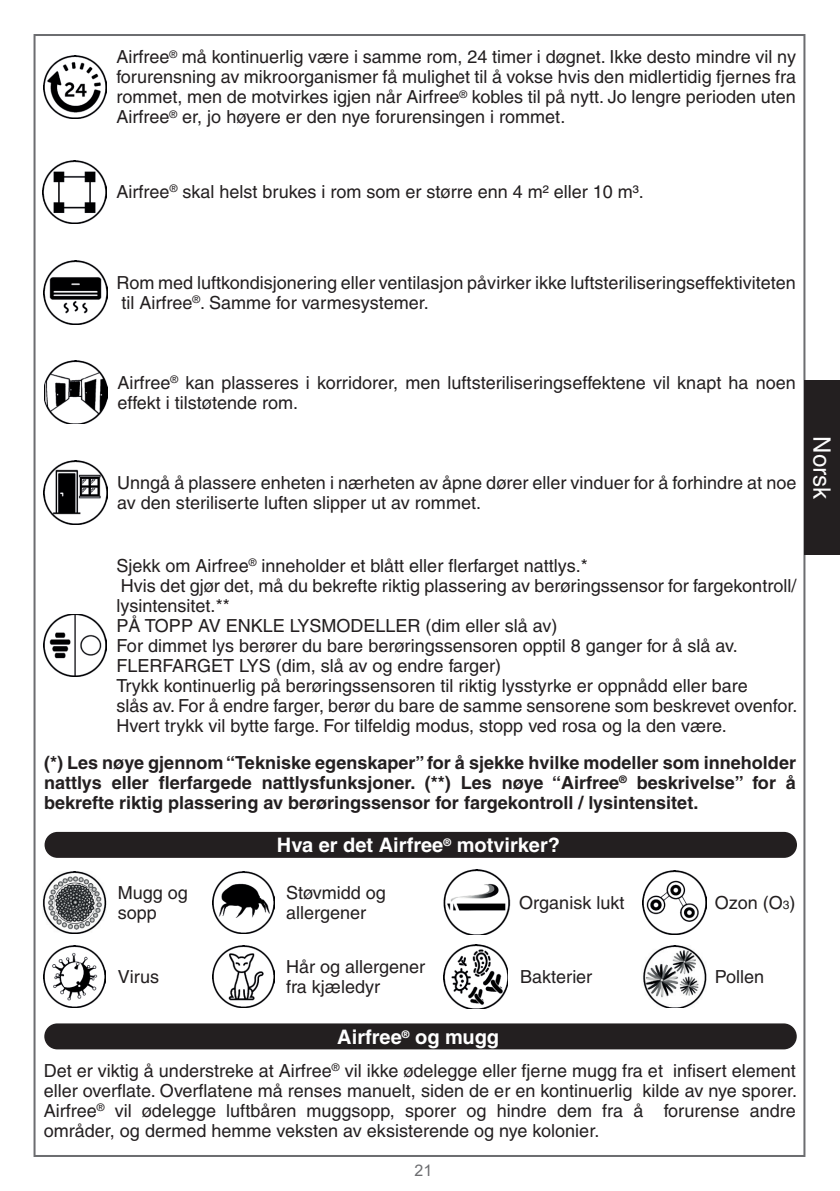
<style>
.page{position:relative;width:840px;height:1191px;background:#fff}
.page>*{position:absolute;margin:0;border:0;box-sizing:border-box;transform-origin:0 0}
.t1{font:24px "Helvetica";color:#fcfcfc}
.t2{font:700 20px "Helvetica";color:#fff}
.t3{font:18px/20px "Helvetica";color:#231f20}
.t4{font:700 18px/20px "Helvetica";color:#231f20;text-align:justify}
.t5{font:16px "Arial";color:#6c6d70}
.s1{font-size:12px}
</style>
<div class="page">
<div style="left:803px;top:381px;width:36px;height:174px;background:#231f20"></div>
<img style="left:43px;top:55px;width:63px;height:63px">
<img style="left:44px;top:260px;width:63px;height:64px">
<img style="left:44px;top:361px;width:63px;height:63px">
<img style="left:43px;top:160px;width:64px;height:64px">
<img style="left:44px;top:460px;width:63px;height:64px">
<img style="left:44px;top:614px;width:63px;height:62px">
<div style="left:46px;top:833px;width:749px;height:24px;background:#231f20;border-radius:12px"></div>
<div style="left:45px;top:832px;width:751px;height:26px;border:2px solid #231f20;border-radius:12px"></div>
<img style="left:43px;top:871px;width:63px;height:62px">
<img style="left:212px;top:945px;width:62px;height:62px">
<img style="left:643px;top:945px;width:64px;height:63px">
<img style="left:443px;top:944px;width:64px;height:65px">
<img style="left:212px;top:871px;width:62px;height:62px">
<img style="left:443px;top:869px;width:68px;height:66px">
<img style="left:642px;top:870px;width:64px;height:64px">
<img style="left:44px;top:946px;width:61px;height:61px">
<div style="left:45px;top:1024px;width:750px;height:24px;background:#231f20;border-radius:12px"></div>
<div style="left:44px;top:1023px;width:752px;height:26px;border:2px solid #231f20;border-radius:12px"></div>
<p class="t3" style="left:116px;top:47px;width:680px;text-align:justify">Airfree<sup>®</sup> må kontinuerlig være i samme rom, 24 timer i døgnet. Ikke desto mindre vil ny forurensning av mikroorganismer få mulighet til å vokse hvis den midlertidig fjernes fra rommet, men de motvirkes igjen når Airfree<sup>®</sup> kobles til på nytt. Jo lengre perioden uten Airfree<sup>®</sup> er, jo høyere er den nye forurensingen i rommet.</p>
<p class="t3" style="left:116px;top:182px;width:528px">Airfree<sup>®</sup> skal helst brukes i rom som er større enn 4 m² eller 10 m³.</p>
<p class="t3" style="left:116px;top:272px;width:680px">Rom med luftkondisjonering eller ventilasjon påvirker ikke luftsteriliseringseffektiviteten til Airfree<sup>®</sup>. Samme for varmesystemer.</p>
<p class="t3" style="left:117px;top:372px;width:679px">Airfree<sup>®</sup> kan plasseres i korridorer, men luftsteriliseringseffektene vil knapt ha noen effekt i tilstøtende rom.</p>
<p class="t3" style="left:117px;top:472px;width:680px">Unngå å plassere enheten i nærheten av åpne dører eller vinduer for å forhindre at noe av den steriliserte luften slipper ut av rommet.</p>
<h1 class="t1" style="left:835px;top:436px;width:64px;rotate:90deg">Norsk</h1>
<p class="t3" style="left:116px;top:555px;width:682px">Sjekk om Airfree<sup>®</sup> inneholder et blått eller flerfarget nattlys.*<br>Hvis det gjør det, må du bekrefte riktig plassering av berøringssensor for fargekontroll/ lysintensitet.**<br>PÅ TOPP AV ENKLE LYSMODELLER (dim eller slå av)<br>For dimmet lys berører du bare berøringssensoren opptil 8 ganger for å slå av.<br>FLERFARGET LYS (dim, slå av og endre farger)<br>Trykk kontinuerlig på berøringssensoren til riktig lysstyrke er oppnådd eller bare<br>slås av. For å endre farger, berør du bare de samme sensorene som beskrevet ovenfor.<br>Hvert trykk vil bytte farge. For tilfeldig modus, stopp ved rosa og la den være.</p>
<p class="t4" style="left:44px;top:752px;width:753px">(*) Les nøye gjennom “Tekniske egenskaper” for å sjekke hvilke modeller som inneholder nattlys eller flerfargede nattlysfunksjoner. (**) Les nøye “Airfree<sup>®</sup> beskrivelse” for å bekrefte riktig plassering av berøringssensor for fargekontroll / lysintensitet.</p>
<p class="t2" style="left:277px;top:832px;width:284px">Hva er det Airfree<sup>®</sup> motvirker?</p>
<p class="t3" style="left:118px;top:882px;width:72px">Mugg og sopp</p>
<p class="t3" style="left:286px;top:956px;width:141px">Hår og allergener fra kjæledyr</p>
<p class="t3" style="left:520px;top:966px;width:74px">Bakterier</p>
<p class="t3" style="left:714px;top:966px;width:51px">Pollen</p>
<p class="t3" style="left:286px;top:882px;width:101px">Støvmidd og allergener</p>
<p class="t3" style="left:519px;top:892px;width:107px">Organisk lukt</p>
<p class="t3" style="left:714px;top:892px;width:82px">Ozon (O<span class="s1">3</span>)</p>
<p class="t3" style="left:118px;top:966px;width:43px">Virus</p>
<p class="t2" style="left:337px;top:1024px;width:163px">Airfree<sup>®</sup> og mugg</p>
<p class="t3" style="left:44px;top:1060px;width:754px;text-align:justify">Det er viktig å understreke at Airfree<sup>®</sup> vil ikke ødelegge eller fjerne mugg fra et infisert element eller overflate. Overflatene må renses manuelt, siden de er en kontinuerlig kilde av nye sporer.<br>Airfree<sup>®</sup> vil ødelegge luftbåren muggsopp, sporer og hindre dem fra å forurense andre områder, og dermed hemme veksten av eksisterende og nye kolonier.</p>
<p class="t5" style="left:414px;top:1158px;width:19px">21</p>
</div>
